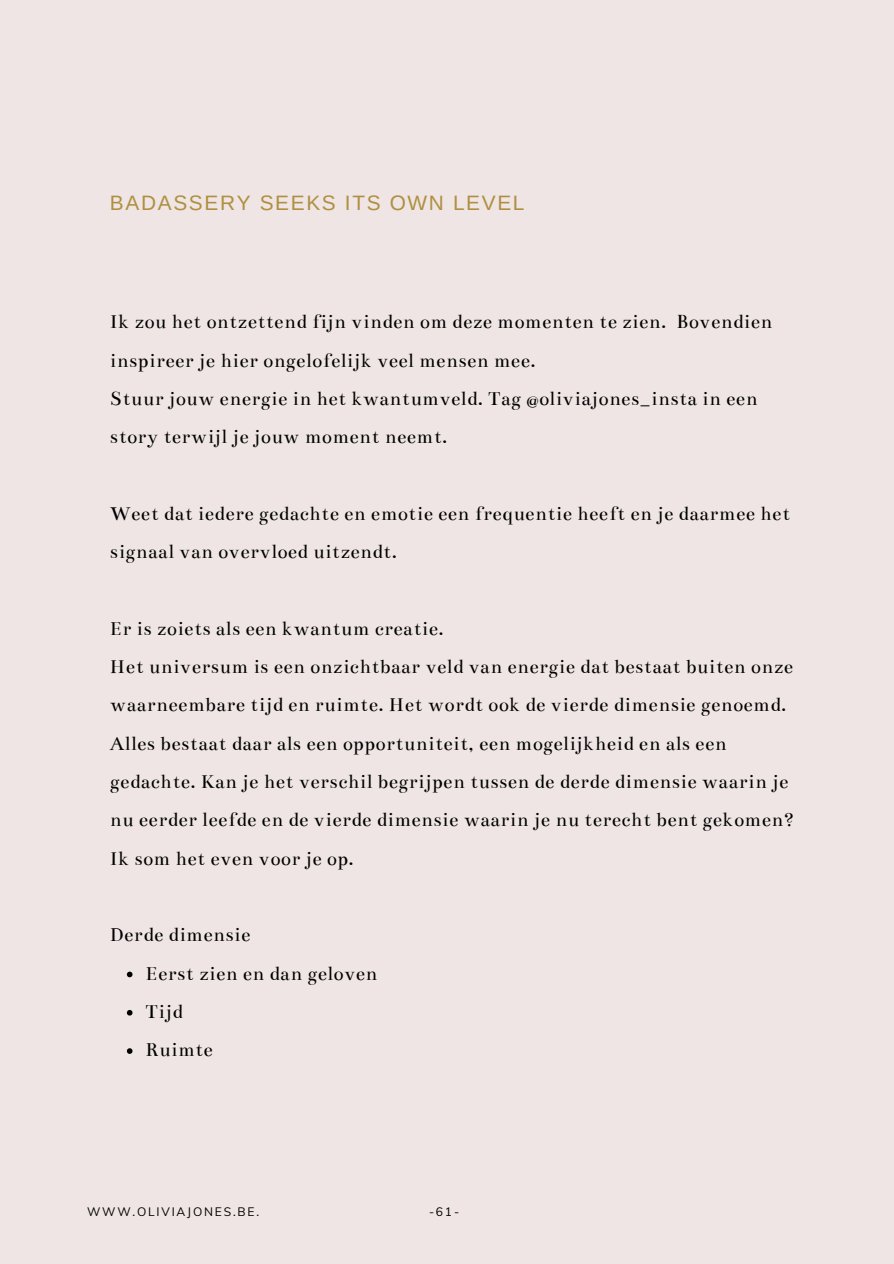
<style>
.page{position:relative;width:894px;height:1264px;background:#fff}
.page>*{position:absolute;margin:0;border:0;box-sizing:border-box;transform-origin:0 0}
.t1{font:21px/38.2px "Bentham";letter-spacing:.025em;color:#000}
.t2{font:20.85px "Arimo";letter-spacing:.08em;color:#b08f40}
.t3{font:12px "Muli";letter-spacing:.15em;color:#000}
</style>
<div class="page">
<div style="left:0;top:0;width:893px;height:1263px;background:#eee5e4"></div>
<svg style="left:127px;top:971px;width:5px;height:6px"></svg>
<svg style="left:127px;top:1010px;width:5px;height:5px"></svg>
<svg style="left:127px;top:1048px;width:5px;height:5px"></svg>
<p class="t2" style="left:110px;top:191px;width:416px">BADASSERY SEEKS ITS OWN LEVEL</p>
<p class="t1" style="left:110px;top:303px;width:663px">Ik zou het ontzettend fijn vinden om deze momenten te zien. Bovendien inspireer je hier ongelofelijk veel mensen mee.<br>Stuur jouw energie in het kwantumveld. Tag @oliviajones_insta in een story terwijl je jouw moment neemt.</p>
<p class="t1" style="left:110px;top:494px;width:681px">Weet dat iedere gedachte en emotie een frequentie heeft en je daarmee het signaal van overvloed uitzendt.</p>
<p class="t1" style="left:110px;top:609px;width:685px">Er is zoiets als een kwantum creatie.<br>Het universum is een onzichtbaar veld van energie dat bestaat buiten onze waarneembare tijd en ruimte. Het wordt ook de vierde dimensie genoemd.<br>Alles bestaat daar als een opportuniteit, een mogelijkheid en als een gedachte. Kan je het verschil begrijpen tussen de derde dimensie waarin je nu eerder leefde en de vierde dimensie waarin je nu terecht bent gekomen?<br>Ik som het even voor je op.</p>
<p class="t1" style="left:110px;top:915px;width:142px">Derde dimensie</p>
<p class="t1" style="left:146px;top:954px;width:233px">Eerst zien en dan geloven<br>Tijd<br>Ruimte</p>
<p class="t3" style="left:87px;top:1203px;width:173px">WWW.OLIVIAJONES.BE.</p>
<p class="t3" style="left:429px;top:1203px;width:32px">-61-</p>
</div>
